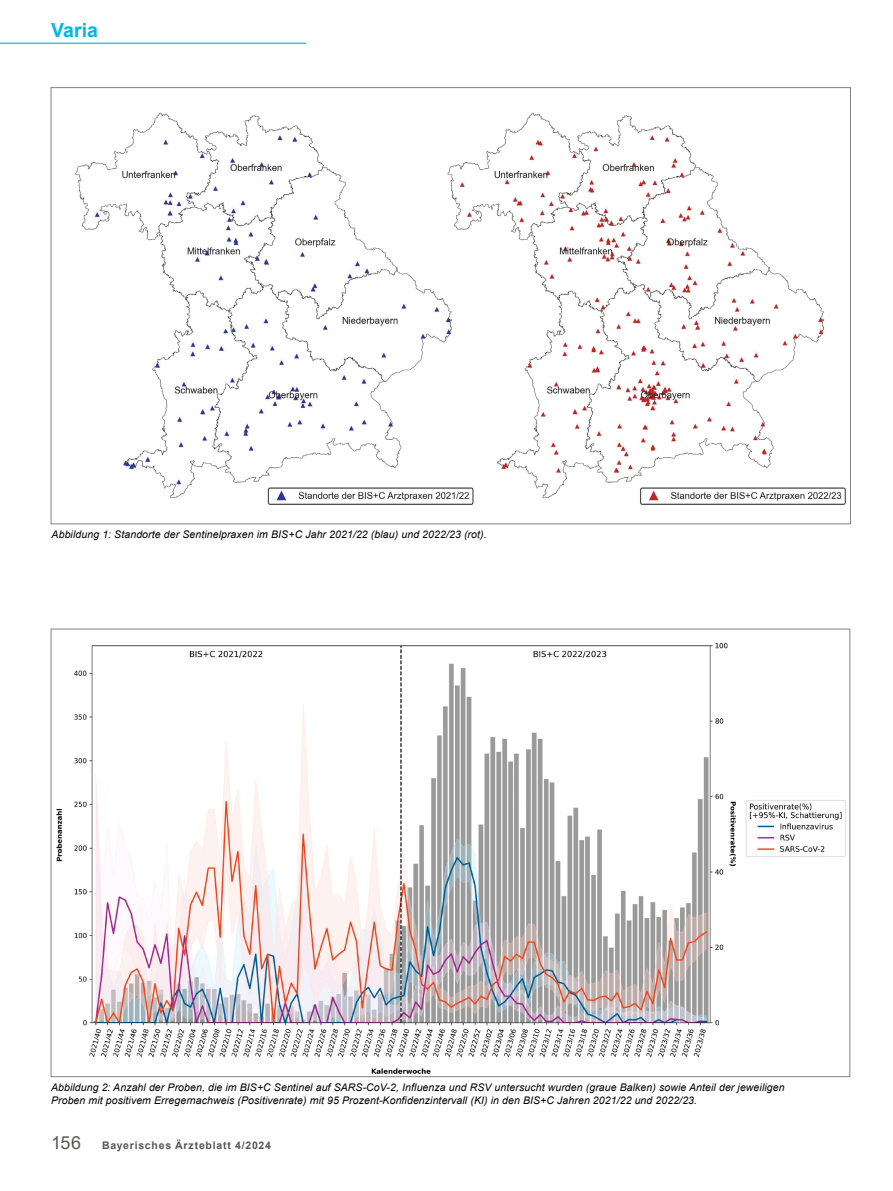
<style>
.page{position:relative;width:893px;height:1191px;background:#fff}
.page>*{position:absolute;margin:0;border:0;box-sizing:border-box;transform-origin:0 0}
.t1{font:700 19.5px "Arial";color:#00b8e6}
.t2{font:italic 10.5px/13.5px "Arial";letter-spacing:.01em;color:#000}
.t3{font:700 10.5px "Arial";letter-spacing:.075em;color:#575654}
.s1{font-weight:400;font-size:18px}
</style>
<div class="page">
<hr style="left:0;top:43px;width:306px;height:1px;background:#44c1ea">
<img style="left:75px;top:112px;width:771px;height:393px">
<img style="left:56px;top:643px;width:790px;height:431px">
<h1 class="t1" style="left:51px;top:16px;width:49px">Varia</h1>
<p class="t2" style="left:52px;top:527px;width:437px">Abbildung 1: Standorte der Sentinelpraxen im BIS+C Jahr 2021/22 (blau) und 2022/23 (rot).</p>
<p class="t2" style="left:51px;top:1080px;width:735px">Abbildung 2: Anzahl der Proben, die im BIS+C Sentinel auf SARS-CoV-2, Influenza und RSV untersucht wurden (graue Balken) sowie Anteil der jeweiligen<br>Proben mit positivem Erregernachweis (Positivenrate) mit 95 Prozent-Konfidenzintervall (KI) in den BIS+C Jahren 2021/22 und 2022/23.</p>
<p class="t3" style="left:51px;top:1137px;width:221px"><span class="s1">156</span> Bayerisches Ärzteblatt 4/2024</p>
</div>
